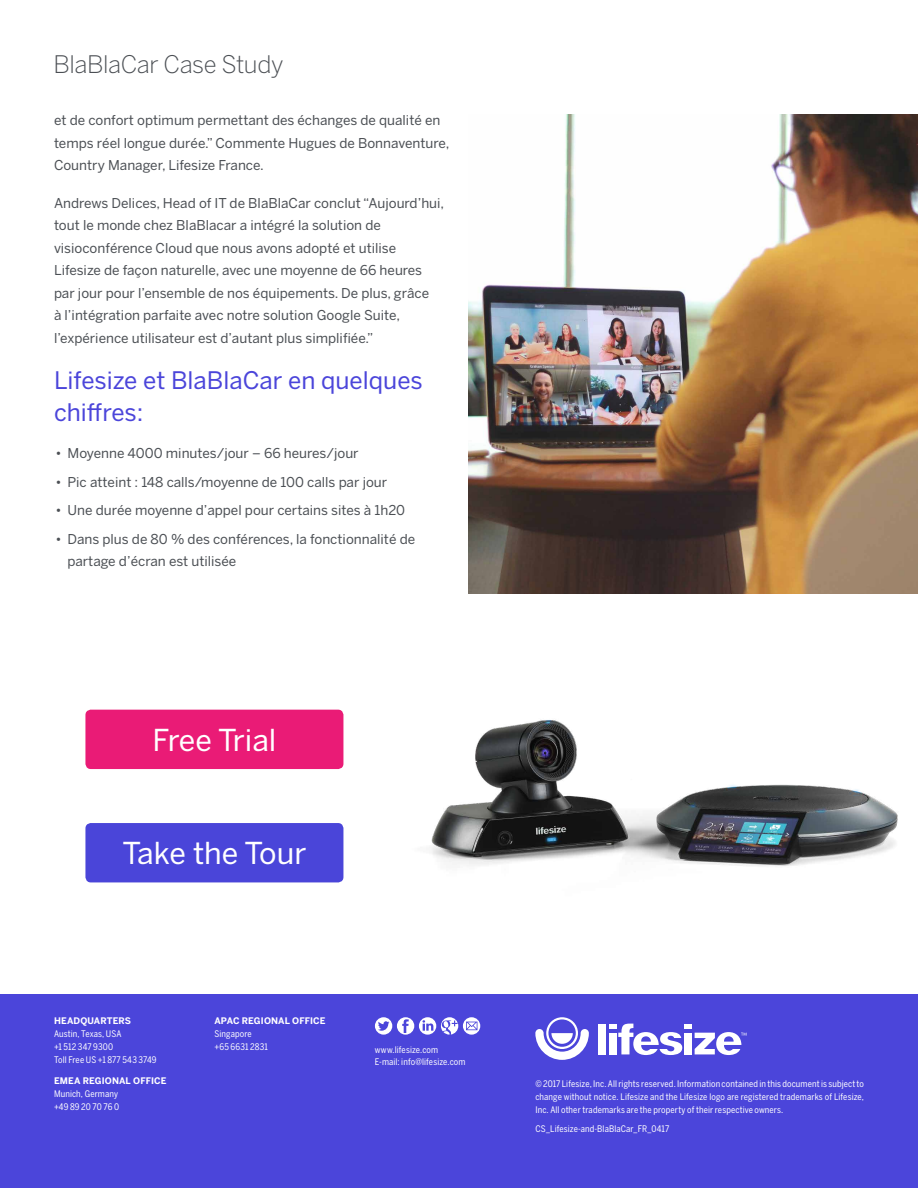
<style>
.page{position:relative;width:918px;height:1188px;background:#fff}
.page>*{position:absolute;margin:0;border:0;box-sizing:border-box;transform-origin:0 0}
.t1{font:30px "Benton Sans";color:#fff}
.t2{font:24px/31.5px "Benton Sans";color:#4b45da}
.t3{font:300 24px "Benton Sans";letter-spacing:-.015em;color:#4b4f54}
.t4{font:13.5px/22.5px "Benton Sans";color:#4b4f54}
.t5{font:9px/12.8px "Benton Sans Cond";letter-spacing:.015em;color:#fff}
.t6{font:700 9px "Benton Sans";letter-spacing:.01em;color:#fff}
</style>
<div class="page">
<div style="left:0;top:994px;width:918px;height:194px;background:#4b45da"></div>
<svg style="left:375px;top:1017px;width:105px;height:18px"></svg>
<svg style="left:535px;top:1017px;width:54px;height:43px"></svg>
<div style="left:609px;top:1024px;width:8px;height:5px;background:#fff"></div>
<div style="left:609px;top:1033px;width:8px;height:21px;background:#fff"></div>
<div style="left:598px;top:1024px;width:7px;height:30px;background:#fff"></div>
<div style="left:684px;top:1024px;width:8px;height:5px;background:#fff"></div>
<div style="left:684px;top:1033px;width:8px;height:21px;background:#fff"></div>
<svg style="left:618px;top:1024px;width:64px;height:31px"></svg>
<svg style="left:695px;top:1032px;width:51px;height:23px"></svg>
<img style="left:431px;top:720px;width:467px;height:146px">
<div style="left:85px;top:710px;width:258px;height:59px;background:#ea1b76;border-radius:5px"></div>
<div style="left:85px;top:823px;width:258px;height:59px;background:#4a45d9;border-radius:5px"></div>
<img style="left:468px;top:115px;width:450px;height:479px">
<h2 class="t3" style="left:54px;top:50px;width:231px">BlaBlaCar Case Study</h2>
<p class="t4" style="left:54px;top:109px;width:397px">et de confort optimum permettant des échanges de qualité en temps réel longue durée.” Commente Hugues de Bonnaventure,<br>Country Manager, Lifesize France.</p>
<p class="t4" style="left:54px;top:192px;width:392px">Andrews Delices, Head of IT de BlaBlaCar conclut “Aujourd’hui, tout le monde chez BlaBlacar a intégré la solution de visioconférence Cloud que nous avons adopté et utilise Lifesize de façon naturelle, avec une moyenne de 66 heures par jour pour l’ensemble de nos équipements. De plus, grâce<br>à l’intégration parfaite avec notre solution Google Suite, l’expérience utilisateur est d’autant plus simplifiée.”</p>
<h2 class="t2" style="left:54px;top:365px;width:370px">Lifesize et BlaBlaCar en quelques chiffres:</h2>
<p class="t4" style="left:56px;top:442px;width:305px">• Moyenne 4000 minutes/jour – 66 heures/jour</p>
<p class="t4" style="left:56px;top:471px;width:333px">• Pic atteint : 148 calls/moyenne de 100 calls par jour</p>
<p class="t4" style="left:56px;top:499px;width:351px">• Une durée moyenne d’appel pour certains sites à 1h20</p>
<p class="t4" style="left:68px;top:528px;width:349px;text-indent:-12px">• Dans plus de 80 % des conférences, la fonctionnalité de partage d’écran est utilisée</p>
<h1 class="t1" style="left:152px;top:722px;width:125px">Free Trial</h1>
<h1 class="t1" style="left:122px;top:835px;width:185px">Take the Tour</h1>
<p class="t6" style="left:54px;top:1016px;width:79px">HEADQUARTERS</p>
<p class="t5" style="left:54px;top:1027px;width:104px">Austin, Texas, USA<br>+1 512 347 9300<br>Toll Free US +1 877 543 3749</p>
<p class="t6" style="left:54px;top:1076px;width:114px">EMEA REGIONAL OFFICE</p>
<p class="t5" style="left:54px;top:1087px;width:67px">Munich, Germany +49 89 20 70 76 0</p>
<p class="t6" style="left:214px;top:1016px;width:113px">APAC REGIONAL OFFICE</p>
<p class="t5" style="left:214px;top:1027px;width:55px">Singapore +65 6631 2831</p>
<p class="t5" style="left:375px;top:1043px;width:92px">www.lifesize.com<br>E-mail: info@lifesize.com</p>
<p class="t5" style="left:535px;top:1078px;width:330px;text-align:justify">© 2017 Lifesize, Inc. All rights reserved. Information contained in this document is subject to change without notice. Lifesize and the Lifesize logo are registered trademarks of Lifesize, Inc. All other trademarks are the property of their respective owners.</p>
<p class="t5" style="left:535px;top:1122px;width:135px">CS_Lifesize-and-BlaBlaCar_FR_0417</p>
</div>
